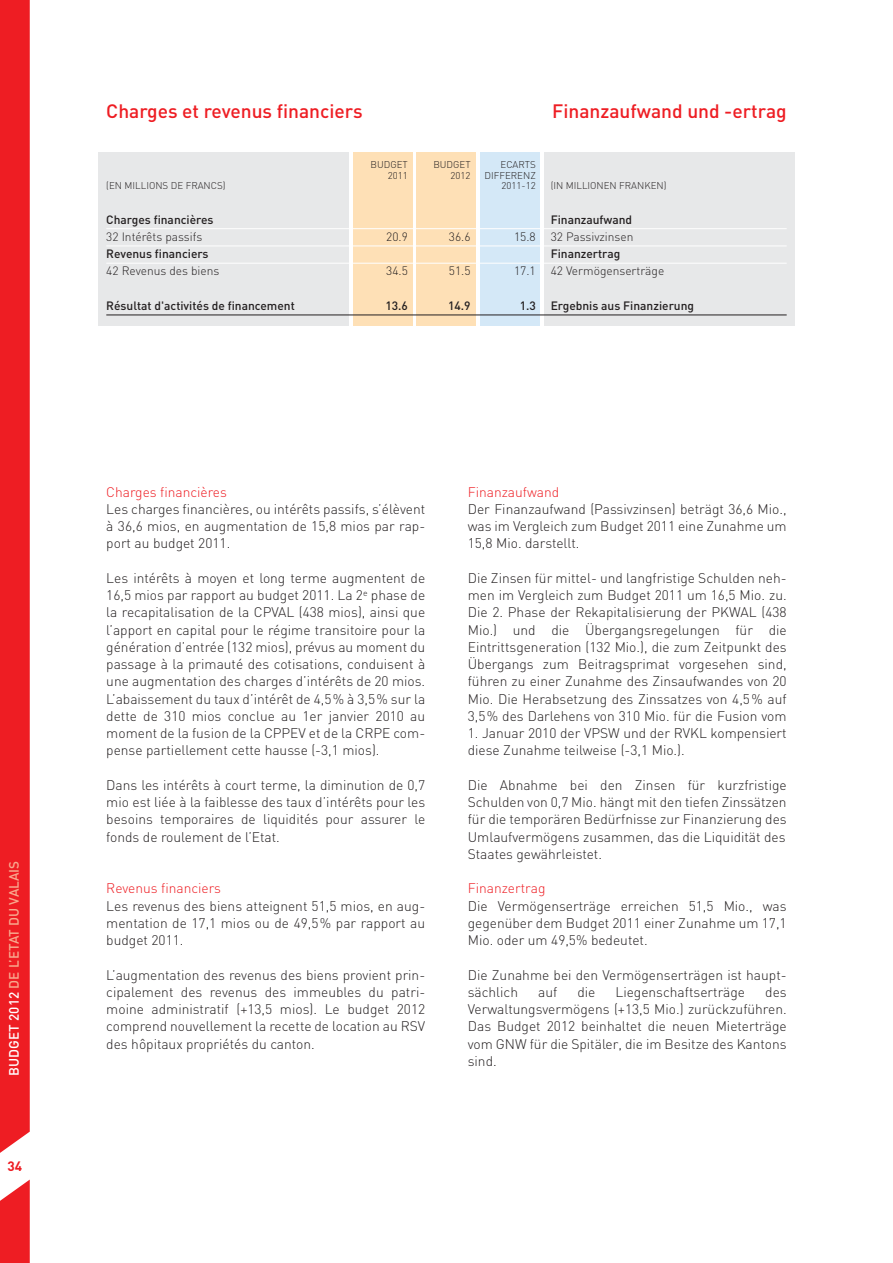
<style>
.page{position:relative;width:893px;height:1263px;background:#fff}
.page>*{position:absolute;margin:0;border:0;box-sizing:border-box;transform-origin:0 0}
.t1{font:500 19.2px "DIN";color:#ee1d23}
.t2{font:300 13.8px/17.2px "DIN";color:#231f20;text-align:justify}
.t3{font:300 13.8px "DIN";color:#ee1d23}
.t4{font:500 13.5px "DIN";color:#f8a98e}
.t5{font:700 13.5px "DIN";color:#ee1d23}
.t6{font:500 12px "DIN";color:#231f20}
.t7{font:300 12px "DIN";color:#231f20}
.t8{font:300 9.75px "DIN";color:#231f20}
.s1{color:#fff}
</style>
<div class="page">
<svg style="left:0;top:1179px;width:30px;height:84px;background:#f03c41"></svg>
<div style="left:0;top:0;width:30px;height:1153px;background:#ee1d23"></div>
<div style="left:544px;top:152px;width:251px;height:173px;background:#e7e8e9"></div>
<div style="left:98px;top:152px;width:251px;height:173px;background:#e7e8e9"></div>
<div style="left:353px;top:152px;width:59px;height:173px;background:#fee0b6"></div>
<div style="left:417px;top:152px;width:59px;height:173px;background:#fee0b6"></div>
<div style="left:480px;top:152px;width:60px;height:173px;background:#d4e8f7"></div>
<hr style="left:106px;top:228px;width:681px;height:1px;background:#fff">
<hr style="left:106px;top:246px;width:681px;height:1px;background:#fff">
<hr style="left:106px;top:263px;width:681px;height:1px;background:#fff">
<hr style="left:106px;top:315px;width:681px;height:1px;background:#231f20">
<p class="t4" style="left:6px;top:1075px;width:216px;rotate:-90deg"><span class="s1">BUDGET 2012</span> DE L’ETAT DU VALAIS</p>
<p class="t5" style="left:8px;top:1159px;width:16px">34</p>
<h1 class="t1" style="left:106px;top:100px;width:258px">Charges et revenus financiers</h1>
<h1 class="t1" style="left:552px;top:100px;width:236px">Finanzaufwand und -ertrag</h1>
<p class="t8" style="left:371px;top:159px;width:39px">BUDGET</p>
<p class="t8" style="left:433px;top:159px;width:39px">BUDGET</p>
<p class="t8" style="left:501px;top:159px;width:37px">ECARTS</p>
<p class="t8" style="left:388px;top:170px;width:22px">2011</p>
<p class="t8" style="left:451px;top:170px;width:22px">2012</p>
<p class="t8" style="left:485px;top:170px;width:53px">DIFFERENZ</p>
<p class="t8" style="left:106px;top:180px;width:121px">(EN MILLIONS DE FRANCS)</p>
<p class="t8" style="left:502px;top:180px;width:36px">2011-12</p>
<p class="t8" style="left:551px;top:180px;width:117px">(IN MILLIONEN FRANKEN)</p>
<p class="t6" style="left:106px;top:213px;width:109px">Charges financières</p>
<p class="t6" style="left:551px;top:213px;width:83px">Finanzaufwand</p>
<p class="t7" style="left:106px;top:230px;width:98px">32 Intérêts passifs</p>
<p class="t7" style="left:386px;top:230px;width:23px">20.9</p>
<p class="t7" style="left:449px;top:230px;width:23px">36.6</p>
<p class="t7" style="left:514px;top:230px;width:121px">15.8 32 Passivzinsen</p>
<p class="t6" style="left:106px;top:247px;width:104px">Revenus financiers</p>
<p class="t6" style="left:551px;top:247px;width:71px">Finanzertrag</p>
<p class="t7" style="left:106px;top:264px;width:115px">42 Revenus des biens</p>
<p class="t7" style="left:386px;top:264px;width:23px">34.5</p>
<p class="t7" style="left:449px;top:264px;width:23px">51.5</p>
<p class="t7" style="left:514px;top:264px;width:152px">17.1 42 Vermögenserträge</p>
<p class="t6" style="left:106px;top:299px;width:190px">Résultat d'activités de financement</p>
<p class="t6" style="left:385px;top:299px;width:24px">13.6</p>
<p class="t6" style="left:448px;top:299px;width:24px">14.9</p>
<p class="t6" style="left:520px;top:299px;width:176px">1.3 Ergebnis aus Finanzierung</p>
<p class="t3" style="left:106px;top:484px;width:122px">Charges financières</p>
<p class="t2" style="left:106px;top:500px;width:320px">Les charges financières, ou intérêts passifs, s’élèvent à 36,6 mios, en augmentation de 15,8 mios par rap&shy;port au budget 2011.</p>
<p class="t2" style="left:106px;top:569px;width:320px">Les intérêts à moyen et long terme augmentent de 16,5 mios par rapport au budget 2011. La 2<sup>e</sup> phase de la recapitalisation de la CPVAL (438 mios), ainsi que l’apport en capital pour le régime transitoire pour la génération d’entrée (132 mios), prévus au moment du passage à la primauté des cotisations, conduisent à une augmentation des charges d’intérêts de 20 mios.<br>L’abaissement du taux d’intérêt de 4,5% à 3,5% sur la dette de 310 mios conclue au 1er janvier 2010 au moment de la fusion de la CPPEV et de la CRPE com&shy;pense partiellement cette hausse (-3,1 mios).</p>
<p class="t2" style="left:106px;top:776px;width:320px">Dans les intérêts à court terme, la diminution de 0,7 mio est liée à la faiblesse des taux d’intérêts pour les besoins temporaires de liquidités pour assurer le fonds de roulement de l’Etat.</p>
<p class="t3" style="left:106px;top:880px;width:116px">Revenus financiers</p>
<p class="t2" style="left:106px;top:897px;width:320px">Les revenus des biens atteignent 51,5 mios, en aug&shy;mentation de 17,1 mios ou de 49,5% par rapport au budget 2011.</p>
<p class="t2" style="left:106px;top:966px;width:320px">L’augmentation des revenus des biens provient prin&shy;cipalement des revenus des immeubles du patri&shy;moine administratif (+13,5 mios). Le budget 2012 comprend nouvellement la recette de location au RSV des hôpitaux propriétés du canton.</p>
<p class="t3" style="left:468px;top:484px;width:93px">Finanzaufwand</p>
<p class="t2" style="left:468px;top:500px;width:320px">Der Finanzaufwand (Passivzinsen) beträgt 36,6 Mio., was im Vergleich zum Budget 2011 eine Zunahme um 15,8 Mio. darstellt.</p>
<p class="t2" style="left:468px;top:569px;width:320px">Die Zinsen für mittel- und langfristige Schulden neh&shy;men im Vergleich zum Budget 2011 um 16,5 Mio. zu.<br>Die 2. Phase der Rekapitalisierung der PKWAL (438<br>Mio.) und die Übergangsregelungen für die Eintrittsgeneration (132 Mio.), die zum Zeitpunkt des Übergangs zum Beitragsprimat vorgesehen sind, führen zu einer Zunahme des Zinsaufwandes von 20<br>Mio. Die Herabsetzung des Zinssatzes von 4,5% auf 3,5% des Darlehens von 310 Mio. für die Fusion vom</p>
<p class="t2" style="left:468px;top:725px;width:320px">1. Januar 2010 der VPSW und der RVKL kompensiert diese Zunahme teilweise (-3,1 Mio.).</p>
<p class="t2" style="left:468px;top:776px;width:320px">Die Abnahme bei den Zinsen für kurzfristige Schulden von 0,7 Mio. hängt mit den tiefen Zinssätzen für die temporären Bedürfnisse zur Finanzierung des Umlaufvermögens zusammen, das die Liquidität des Staates gewährleistet.</p>
<p class="t3" style="left:468px;top:880px;width:79px">Finanzertrag</p>
<p class="t2" style="left:468px;top:897px;width:320px">Die Vermögenserträge erreichen 51,5 Mio., was gegenüber dem Budget 2011 einer Zunahme um 17,1<br>Mio. oder um 49,5% bedeutet.</p>
<p class="t2" style="left:468px;top:966px;width:320px">Die Zunahme bei den Vermögenserträgen ist haupt&shy;sächlich</p>
<p class="t2" style="left:468px;top:983px;width:320px;text-indent:297px">des Verwaltungsvermögens (+13,5 Mio.) zurückzuführen.<br>Das Budget 2012 beinhaltet die neuen Mieterträge vom GNW für die Spitäler, die im Besitze des Kantons sind.</p>
<p class="t2" style="left:538px;top:983px;width:21px">auf</p>
<p class="t2" style="left:577px;top:983px;width:20px">die</p>
<p class="t2" style="left:615px;top:983px;width:131px">Liegenschaftserträge</p>
</div>
